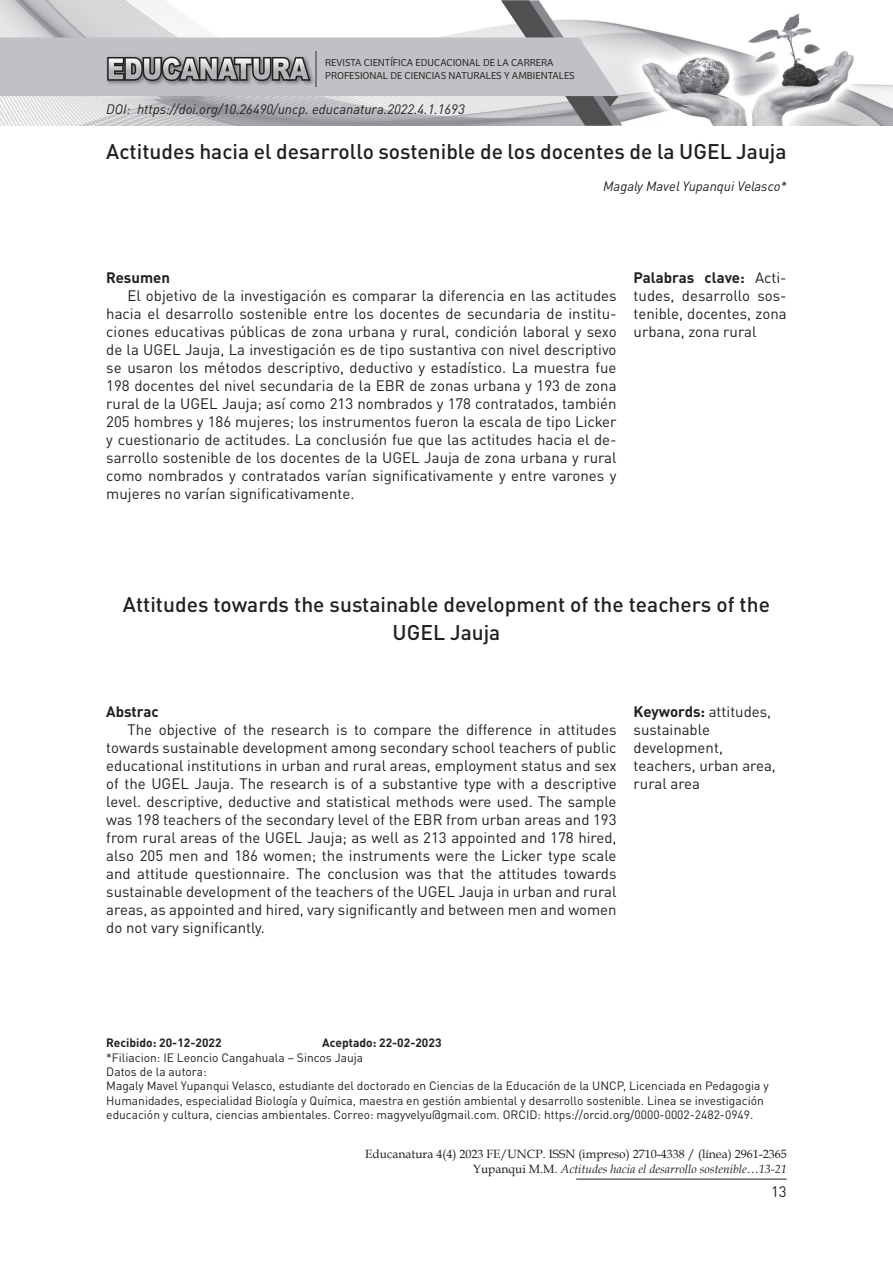
<style>
.page{position:relative;width:893px;height:1263px;background:#fff}
.page>*{position:absolute;margin:0;border:0;box-sizing:border-box;transform-origin:0 0}
.t1{font:500 21px/28.8px "DIN Pro";color:#231f20;text-align:center}
.t2{font:15px/18px "DIN Pro";color:#231f20;text-align:justify}
.t3{font:700 15px "DIN Pro";color:#231f20}
.t4{font:italic 13.5px "DIN Pro";color:#231f20}
.t5{font:12px/14.4px "DIN Pro";color:#231f20}
.t6{font:12px/14.4px "Book Antiqua";color:#231f20;text-align:right}
.t7{font:700 12px "DIN Pro";color:#231f20}
.t8{font:300 10.5px/12.6px "Bree";color:#231f20}
.s1{font-weight:700}
.s2{font-style:italic}
</style>
<div class="page">
<hr style="left:576px;top:1179px;width:211px;height:1px;background:#231f20">
<img style="left:622px;top:13px;width:271px;height:113px">
<svg style="left:0;top:0;width:622px;height:126px"></svg>
<p class="t8" style="left:325px;top:57px;width:251px">REVISTA CIENTÍFICA EDUCACIONAL DE LA CARRERA<br>PROFESIONAL DE CIENCIAS NATURALES Y AMBIENTALES</p>
<p class="t4" style="left:106px;top:98px;width:360px">DOI: https://doi.org/10.26490/uncp. educanatura.2022.4.1.1693</p>
<h1 class="t1" style="left:106px;top:135px;width:682px">Actitudes hacia el desarrollo sostenible de los docentes de la UGEL Jauja</h1>
<p class="t4" style="left:603px;top:176px;width:185px">Magaly Mavel Yupanqui Velasco*</p>
<p class="t3" style="left:106px;top:265px;width:65px">Resumen</p>
<p class="t2" style="left:106px;top:285px;width:512px;text-indent:21px">El objetivo de la investigación es comparar la diferencia en las actitudes hacia el desarrollo sostenible entre los docentes de secundaria de institu&shy;ciones educativas públicas de zona urbana y rural, condición laboral y sexo de la UGEL Jauja, La investigación es de tipo sustantiva con nivel descriptivo se usaron los métodos descriptivo, deductivo y estadístico. La muestra fue 198 docentes del nivel secundaria de la EBR de zonas urbana y 193 de zona rural de la UGEL Jauja; así como 213 nombrados y 178 contratados, también 205 hombres y 186 mujeres; los instrumentos fueron la escala de tipo Licker y cuestionario de actitudes. La conclusión fue que las actitudes hacia el de&shy;sarrollo sostenible de los docentes de la UGEL Jauja de zona urbana y rural como nombrados y contratados varían significativamente y entre varones y mujeres no varían significativamente.</p>
<p class="t2" style="left:634px;top:267px;width:155px"><span class="s1">Palabras clave:</span> Acti&shy;tudes, desarrollo sos&shy;tenible, docentes, zona urbana, zona rural</p>
<h1 class="t1" style="left:123px;top:587px;width:649px">Attitudes towards the sustainable development of the teachers of the<br>UGEL Jauja</h1>
<p class="t3" style="left:106px;top:699px;width:54px">Abstrac</p>
<p class="t2" style="left:106px;top:719px;width:512px;text-indent:21px">The objective of the research is to compare the difference in attitudes towards sustainable development among secondary school teachers of public educational institutions in urban and rural areas, employment status and sex of the UGEL Jauja. The research is of a substantive type with a descriptive level. descriptive, deductive and statistical methods were used. The sample was 198 teachers of the secondary level of the EBR from urban areas and 193 from rural areas of the UGEL Jauja; as well as 213 appointed and 178 hired, also 205 men and 186 women; the instruments were the Licker type scale and attitude questionnaire. The conclusion was that the attitudes towards sustainable development of the teachers of the UGEL Jauja in urban and rural areas, as appointed and hired, vary significantly and between men and women do not vary significantly.</p>
<p class="t2" style="left:634px;top:701px;width:144px;text-align:left"><span class="s1">Keywords:</span> attitudes, sustainable development, teachers, urban area, rural area</p>
<p class="t7" style="left:106px;top:1033px;width:117px">Recibido: 20-12-2022</p>
<p class="t7" style="left:322px;top:1033px;width:121px">Aceptado: 22-02-2023</p>
<p class="t5" style="left:106px;top:1049px;width:664px">*Filiacion: IE Leoncio Cangahuala – Sincos Jauja<br>Datos de la autora:<br>Magaly Mavel Yupanqui Velasco, estudiante del doctorado en Ciencias de la Educación de la UNCP, Licenciada en Pedagogia y Humanidades, especialidad Biología y Química, maestra en gestión ambiental y desarrollo sostenible. Linea se investigación educación y cultura, ciencias ambientales. Correo: magyvelyu@gmail.com. ORCID: https://orcid.org/0000-0002-2482-0949.</p>
<p class="t6" style="left:365px;top:1147px;width:423px">Educanatura 4(4) 2023 FE/UNCP. ISSN (impreso) 2710-4338 / (línea) 2961-2365<br>Yupanqui M.M. <span class="s2">Actitudes hacia el desarrollo sostenible…13-21</span></p>
<p class="t2" style="left:771px;top:1181px;width:17px">13</p>
</div>
